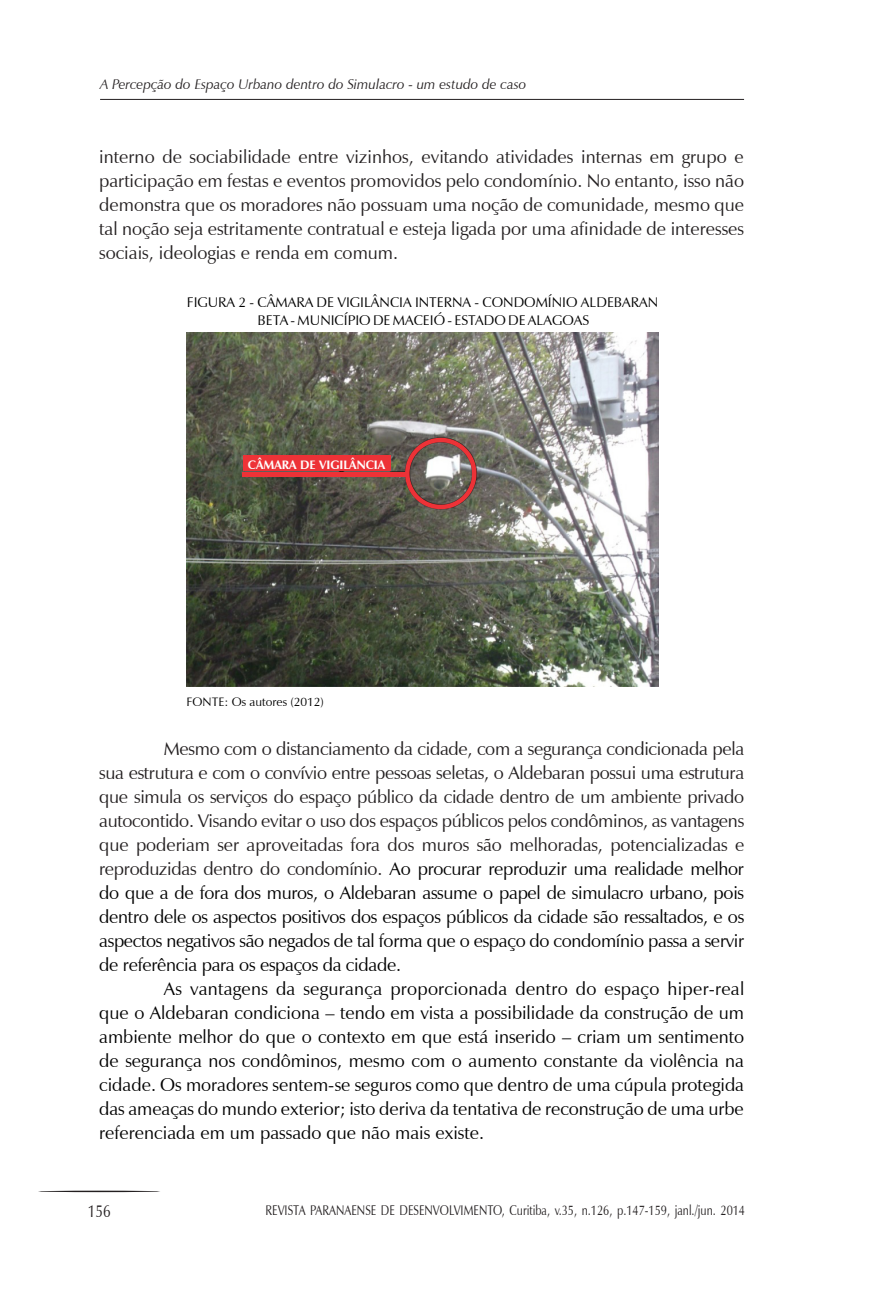
<style>
.page{position:relative;width:893px;height:1290px;background:#fff}
.page>*{position:absolute;margin:0;border:0;box-sizing:border-box;transform-origin:0 0}
.CORPO-TEXTO{font:18.38px/24px "Zapf Humanist 601 BT";letter-spacing:-.01em;color:#231f20;text-align:justify}
.CORPO-TEXTO-2{font:18.38px/24px "Zapf Humanist 601 BT";color:#000;text-align:justify}
.t1{font:17.5px "Zapf Humanist 601 BT";color:#231f20;scale:.8 1}
.t2{font:14px/17.3px "Zapf Humanist 601 BT";color:#000;text-align:center}
.t3{font:14px "Zapf Humanist 601 BT";color:#231f20;scale:.8 1}
.t4{font:italic 14px "Zapf Humanist 601 BT";color:#231f20}
.t5{font:12.25px "Zapf Humanist 601 BT";color:#000}
.t6{font:700 12.25px "Zapf Humanist 601 BT";color:#fefefe}
.s1{color:#000}
</style>
<div class="page">
<hr style="left:100px;top:99px;width:644px;height:1px;background:#231f20">
<hr style="left:38px;top:1190px;width:122px;height:2px;background:#231f20;border-radius:50%">
<img style="left:187px;top:333px;width:471px;height:353px">
<div style="left:243px;top:455px;width:147px;height:16px;background:#ed3237"></div>
<div style="left:243px;top:472px;width:164px;height:5px;background:#ed3237"></div>
<svg style="left:405px;top:438px;width:71px;height:71px;background:#8e6b66"></svg>
<p class="t4" style="left:100px;top:75px;width:428px">A Percepção do Espaço Urbano dentro do Simulacro - um estudo de caso</p>
<p class="CORPO-TEXTO" style="left:99px;top:144px;width:646px">interno de sociabilidade entre vizinhos, evitando atividades internas em grupo e participação em festas e eventos promovidos pelo condomínio. No entanto, isso não demonstra que os moradores não possuam uma noção de comunidade, mesmo que tal noção seja estritamente contratual e esteja ligada por uma afinidade de interesses sociais, ideologias e renda em comum.</p>
<p class="t2" style="left:187px;top:294px;width:473px">FIGURA 2 - CÂMARA DE VIGILÂNCIA INTERNA - CONDOMÍNIO ALDEBARAN<br>BETA - MUNICÍPIO DE MACEIÓ - ESTADO DE ALAGOAS</p>
<p class="t6" style="left:248px;top:457px;width:139px">CÂMARA DE VIGILÂNCIA</p>
<p class="t5" style="left:187px;top:694px;width:139px">FONTE: Os autores (2012)</p>
<p class="CORPO-TEXTO" style="left:99px;top:737px;width:647px;text-indent:64px">Mesmo com o distanciamento da cidade, com a segurança condicionada pela sua estrutura e com o convívio entre pessoas seletas, o Aldebaran possui uma estrutura que simula os serviços do espaço público da cidade dentro de um ambiente privado autocontido. Visando evitar o uso dos espaços públicos pelos condôminos, as vantagens que poderiam ser aproveitadas fora dos muros são melhoradas, potencializadas e reproduzidas dentro do condomínio. <span class="s1">Ao procurar reproduzir uma realidade melhor do que a de fora dos muros, o Aldebaran assume o papel de simulacro urbano, pois dentro dele os aspectos positivos dos espaços públicos da cidade são ressaltados, e os aspectos negativos são negados de tal forma que o espaço do condomínio passa a servir de referência para os espaços da cidade.</span></p>
<p class="CORPO-TEXTO-2" style="left:99px;top:977px;width:647px;text-indent:64px">As vantagens da segurança proporcionada dentro do espaço hiper-real que o Aldebaran condiciona – tendo em vista a possibilidade da construção de um ambiente melhor do que o contexto em que está inserido – criam um sentimento de segurança nos condôminos, mesmo com o aumento constante da violência na cidade. Os moradores sentem-se seguros como que dentro de uma cúpula protegida das ameaças do mundo exterior; isto deriva da tentativa de reconstrução de uma urbe referenciada em um passado que não mais existe.</p>
<p class="t1" style="left:88px;top:1200px;width:30px">156</p>
<p class="t3" style="left:265px;top:1202px;width:601px">REVISTA PARANAENSE DE DESENVOLVIMENTO, Curitiba, v.35, n.126, p.147-159, janl./jun. 2014</p>
</div>
